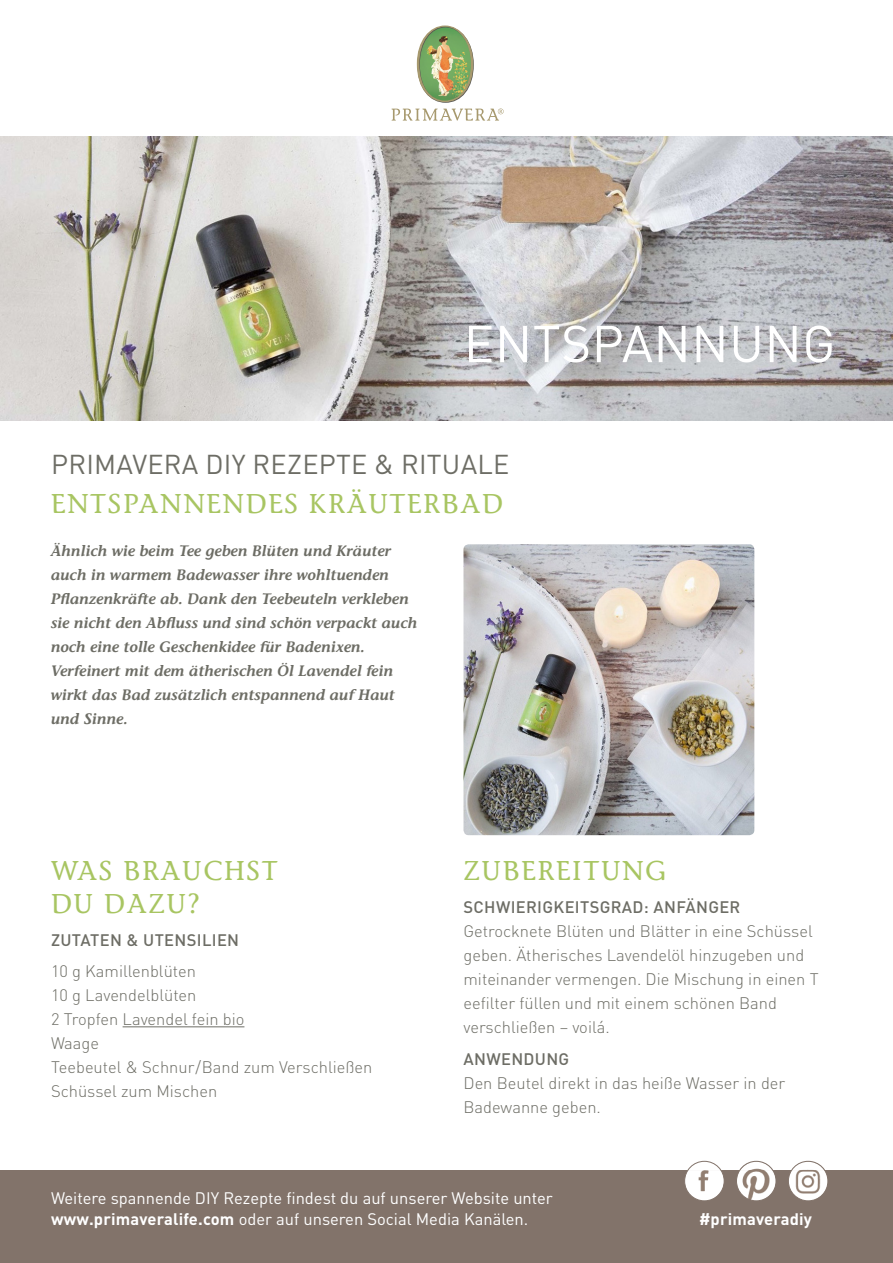
<style>
.page{position:relative;width:893px;height:1263px;background:#fff}
.page>*{position:absolute;margin:0;border:0;box-sizing:border-box;transform-origin:0 0}
.t1{font:51px "DINOT";letter-spacing:.01em;color:#fff}
.t2{font:27px/33px "Stone Informal";letter-spacing:.06em;color:#a8c562}
.t3{font:27px "DINOT";letter-spacing:.01em;color:#6d6d65}
.t4{font:300 16.5px/24px "DINOT";color:#6d6d65}
.t5{font:16.5px/21px "DINOT";color:#fff}
.t6{font:500 16.5px "DINOT";letter-spacing:.02em;color:#6d6d65}
.t7{font:700 16.5px "DINOT";letter-spacing:.01em;color:#fff}
.t8{font:italic 600 15px/24px "Stone Informal";color:#6d6d65}
.s1{font-weight:700}
</style>
<div class="page">
<img style="left:0;top:136px;width:893px;height:285px">
<hr style="left:123px;top:1026px;width:121px;height:1px;background:#6d6d65">
<img style="left:463px;top:544px;width:291px;height:291px">
<div style="left:0;top:1170px;width:893px;height:93px;background:#82736a"></div>
<img style="left:740px;top:1161px;width:33px;height:9px">
<img style="left:738px;top:1170px;width:36px;height:29px">
<div style="left:736px;top:1161px;width:40px;height:40px;border:1px solid #82736a;border-radius:50%"></div>
<img style="left:790px;top:1170px;width:36px;height:29px">
<div style="left:788px;top:1161px;width:40px;height:40px;border:1px solid #82736a;border-radius:50%"></div>
<img style="left:688px;top:1161px;width:33px;height:9px">
<img style="left:686px;top:1170px;width:36px;height:29px">
<div style="left:684px;top:1161px;width:40px;height:40px;border:1px solid #82736a;border-radius:50%"></div>
<svg style="left:391px;top:109px;width:113px;height:12px"></svg>
<img style="left:417px;top:26px;width:57px;height:77px">
<h1 class="t1" style="left:464px;top:309px;width:373px">ENTSPANNUNG</h1>
<h2 class="t3" style="left:51px;top:445px;width:460px">PRIMAVERA DIY REZEPTE &amp; RITUALE</h2>
<h2 class="t2" style="left:51px;top:486px;width:454px">ENTSPANNENDES KRÄUTERBAD</h2>
<p class="t8" style="left:51px;top:539px;width:368px">Ähnlich wie beim Tee geben Blüten und Kräuter auch in warmem Badewasser ihre wohltuenden Pflanzenkräfte ab. Dank den Teebeuteln verkleben sie nicht den Abfluss und sind schön verpackt auch noch eine tolle Geschenkidee für Badenixen.<br>Verfeinert mit dem ätherischen Öl Lavendel fein wirkt das Bad zusätzlich entspannend auf Haut und Sinne.</p>
<h2 class="t2" style="left:51px;top:854px;width:228px">WAS BRAUCHST<br>DU DAZU?</h2>
<p class="t6" style="left:51px;top:929px;width:190px">ZUTATEN &amp; UTENSILIEN</p>
<p class="t4" style="left:51px;top:958px;width:323px">10 g Kamillenblüten<br>10 g Lavendelblüten<br>2 Tropfen Lavendel fein bio<br>Waage<br>Teebeutel &amp; Schnur/Band zum Verschließen<br>Schüssel zum Mischen</p>
<h2 class="t2" style="left:463px;top:854px;width:204px">ZUBEREITUNG</h2>
<p class="t6" style="left:463px;top:896px;width:278px">SCHWIERIGKEITSGRAD: ANFÄNGER</p>
<p class="t4" style="left:463px;top:919px;width:357px">Getrocknete Blüten und Blätter in eine Schüssel geben. Ätherisches Lavendelöl hinzugeben und miteinander vermengen. Die Mischung in einen T eefilter füllen und mit einem schönen Band verschließen – voilá.</p>
<p class="t6" style="left:463px;top:1048px;width:107px">ANWENDUNG</p>
<p class="t4" style="left:463px;top:1070px;width:323px">Den Beutel direkt in das heiße Wasser in der<br>Badewanne geben.</p>
<p class="t5" style="left:51px;top:1187px;width:503px">Weitere spannende DIY Rezepte findest du auf unserer Website unter <span class="s1">www.primaveralife.com</span> oder auf unseren Social Media Kanälen.</p>
<p class="t7" style="left:699px;top:1208px;width:115px">#primaveradiy</p>
</div>
